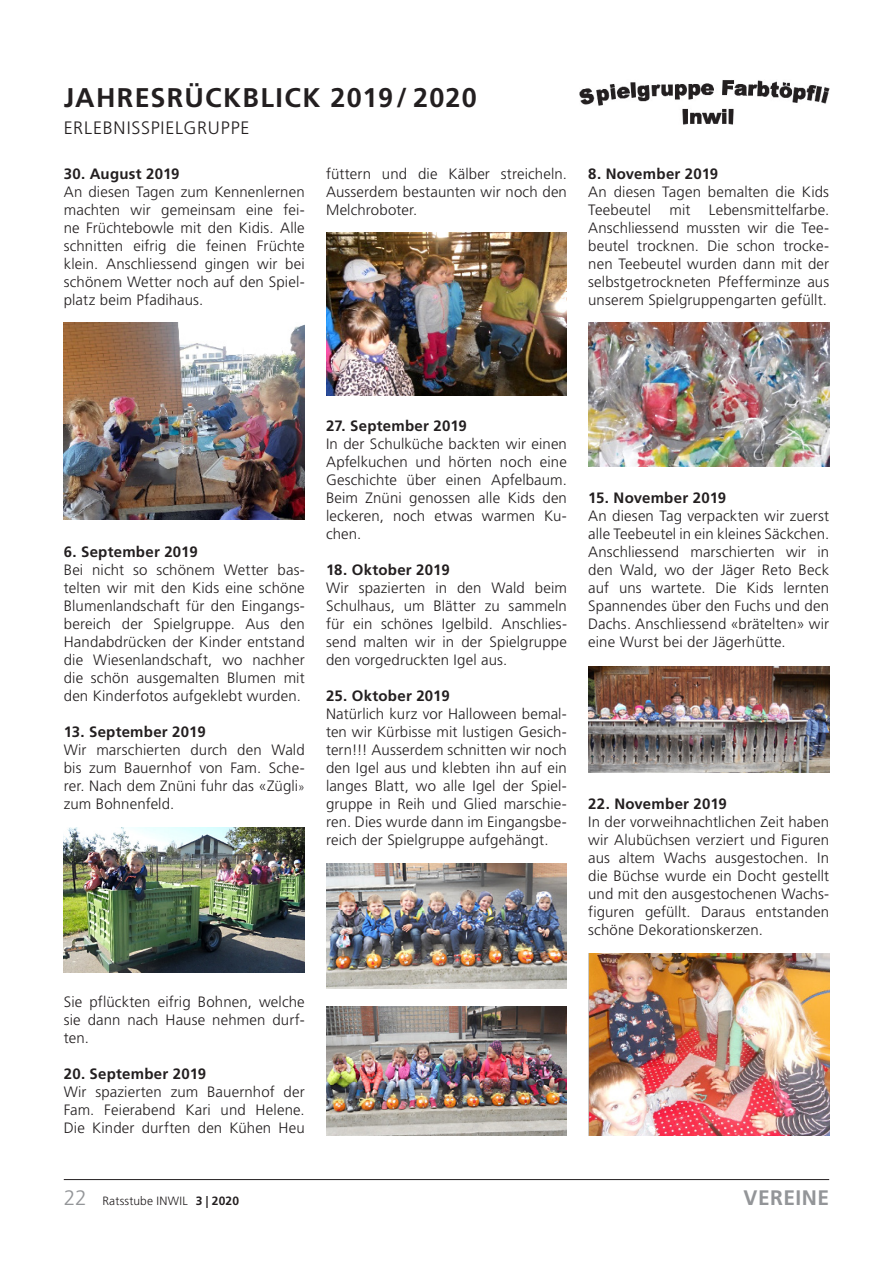
<style>
.page{position:relative;width:893px;height:1263px;background:#fff}
.page>*{position:absolute;margin:0;border:0;box-sizing:border-box;transform-origin:0 0}
.t1{font:700 27px "Frutiger LT Std";letter-spacing:.05em;color:#231f20}
.t2{font:700 21px "Frutiger LT Std";letter-spacing:.02em;color:#939598}
.t3{font:300 18px "Frutiger LT Std";letter-spacing:.045em;color:#231f20}
.t4{font:300 15px/18px "Frutiger LT Std";letter-spacing:.01em;color:#231f20;text-align:justify}
.t5{font:700 15px "Frutiger LT Std";letter-spacing:.015em;color:#231f20}
.t6{font:300 12px "Frutiger LT Std";letter-spacing:.02em;color:#231f20}
.s1{font-size:12px}
.s2{font-size:21px;color:#939598}
.s3{font-weight:700}
</style>
<div class="page">
<hr style="left:64px;top:1179px;width:765px;height:1px;background:#231f20">
<img style="left:579px;top:80px;width:250px;height:45px">
<img style="left:64px;top:322px;width:241px;height:198px">
<img style="left:64px;top:828px;width:241px;height:144px">
<img style="left:326px;top:232px;width:241px;height:163px">
<img style="left:326px;top:863px;width:241px;height:125px">
<img style="left:326px;top:1007px;width:241px;height:128px">
<img style="left:588px;top:322px;width:241px;height:145px">
<img style="left:588px;top:666px;width:241px;height:106px">
<img style="left:588px;top:953px;width:241px;height:182px">
<h1 class="t1" style="left:64px;top:81px;width:415px">JAHRESRÜCKBLICK 2019/ 2020</h1>
<p class="t3" style="left:64px;top:117px;width:187px">ERLEBNISSPIELGRUPPE</p>
<p class="t5" style="left:64px;top:165px;width:117px">30. August 2019</p>
<p class="t4" style="left:64px;top:183px;width:242px">An diesen Tagen zum Kennenlernen machten wir gemeinsam eine fei&shy;ne Früchtebowle mit den Kidis. Alle schnitten eifrig die feinen Früchte klein. Anschliessend gingen wir bei schönem Wetter noch auf den Spiel&shy;platz beim Pfadihaus.</p>
<p class="t4" style="left:326px;top:165px;width:242px">füttern und die Kälber streicheln.<br>Ausserdem bestaunten wir noch den Melchroboter.</p>
<p class="t5" style="left:588px;top:165px;width:132px">8. November 2019</p>
<p class="t4" style="left:588px;top:183px;width:242px">An diesen Tagen bemalten die Kids Teebeutel mit Lebensmittelfarbe.<br>Anschliessend mussten wir die Tee&shy;beutel trocknen. Die schon trocke&shy;nen Teebeutel wurden dann mit der selbstgetrockneten Pfefferminze aus unserem Spielgruppengarten gefüllt.</p>
<p class="t5" style="left:64px;top:543px;width:135px">6. September 2019</p>
<p class="t4" style="left:64px;top:561px;width:242px">Bei nicht so schönem Wetter bas&shy;telten wir mit den Kids eine schöne Blumenlandschaft für den Eingangs&shy;bereich der Spielgruppe. Aus den Handabdrücken der Kinder entstand die Wiesenlandschaft, wo nachher die schön ausgemalten Blumen mit den Kinderfotos aufgeklebt wurden.</p>
<p class="t5" style="left:64px;top:723px;width:143px">13. September 2019</p>
<p class="t4" style="left:64px;top:741px;width:242px">Wir marschierten durch den Wald bis zum Bauernhof von Fam. Sche&shy;rer. Nach dem Znüni fuhr das «Zügli<span class="s1">» </span>zum Bohnenfeld.</p>
<p class="t5" style="left:326px;top:417px;width:142px">27. September 2019</p>
<p class="t4" style="left:326px;top:435px;width:242px">In der Schulküche backten wir einen Apfelkuchen und hörten noch eine Geschichte über einen Apfelbaum.<br>Beim Znüni genossen alle Kids den leckeren, noch etwas warmen Ku&shy;chen.</p>
<p class="t5" style="left:326px;top:561px;width:125px">18. Oktober 2019</p>
<p class="t4" style="left:326px;top:579px;width:242px">Wir spazierten in den Wald beim Schulhaus, um Blätter zu sammeln für ein schönes Igelbild. Anschlies&shy;send malten wir in der Spielgruppe den vorgedruckten Igel aus.</p>
<p class="t5" style="left:326px;top:687px;width:125px">25. Oktober 2019</p>
<p class="t4" style="left:326px;top:705px;width:242px">Natürlich kurz vor Halloween bemal&shy;ten wir Kürbisse mit lustigen Gesich&shy;tern!!! Ausserdem schnitten wir noch den Igel aus und klebten ihn auf ein langes Blatt, wo alle Igel der Spiel&shy;gruppe in Reih und Glied marschie&shy;ren. Dies wurde dann im Eingangsbe&shy;reich der Spielgruppe aufgehängt.</p>
<p class="t5" style="left:588px;top:489px;width:139px">15. November 2019</p>
<p class="t4" style="left:588px;top:507px;width:242px">An diesen Tag verpackten wir zuerst alle Teebeutel in ein kleines Säckchen.<br>Anschliessend marschierten wir in den Wald, wo der Jäger Reto Beck auf uns wartete. Die Kids lernten Spannendes über den Fuchs und den Dachs. Anschliessend «brätelten» wir eine Wurst bei der Jägerhütte.</p>
<p class="t5" style="left:588px;top:795px;width:140px">22. November 2019</p>
<p class="t4" style="left:588px;top:813px;width:242px">In der vorweihnachtlichen Zeit haben wir Alubüchsen verziert und Figuren aus altem Wachs ausgestochen. In die Büchse wurde ein Docht gestellt und mit den ausgestochenen Wachs&shy;figuren gefüllt. Daraus entstanden schöne Dekorationskerzen.</p>
<p class="t4" style="left:64px;top:993px;width:242px">Sie pflückten eifrig Bohnen, welche sie dann nach Hause nehmen durf&shy;ten.</p>
<p class="t5" style="left:64px;top:1065px;width:144px">20. September 2019</p>
<p class="t4" style="left:64px;top:1083px;width:242px">Wir spazierten zum Bauernhof der Fam. Feierabend Kari und Helene.<br>Die Kinder durften den Kühen Heu</p>
<p class="t6" style="left:64px;top:1194px;width:177px"><span class="s2">22</span> Ratsstube INWIL <span class="s3">3 | 2020</span></p>
<h2 class="t2" style="left:744px;top:1186px;width:87px">VEREINE</h2>
</div>
